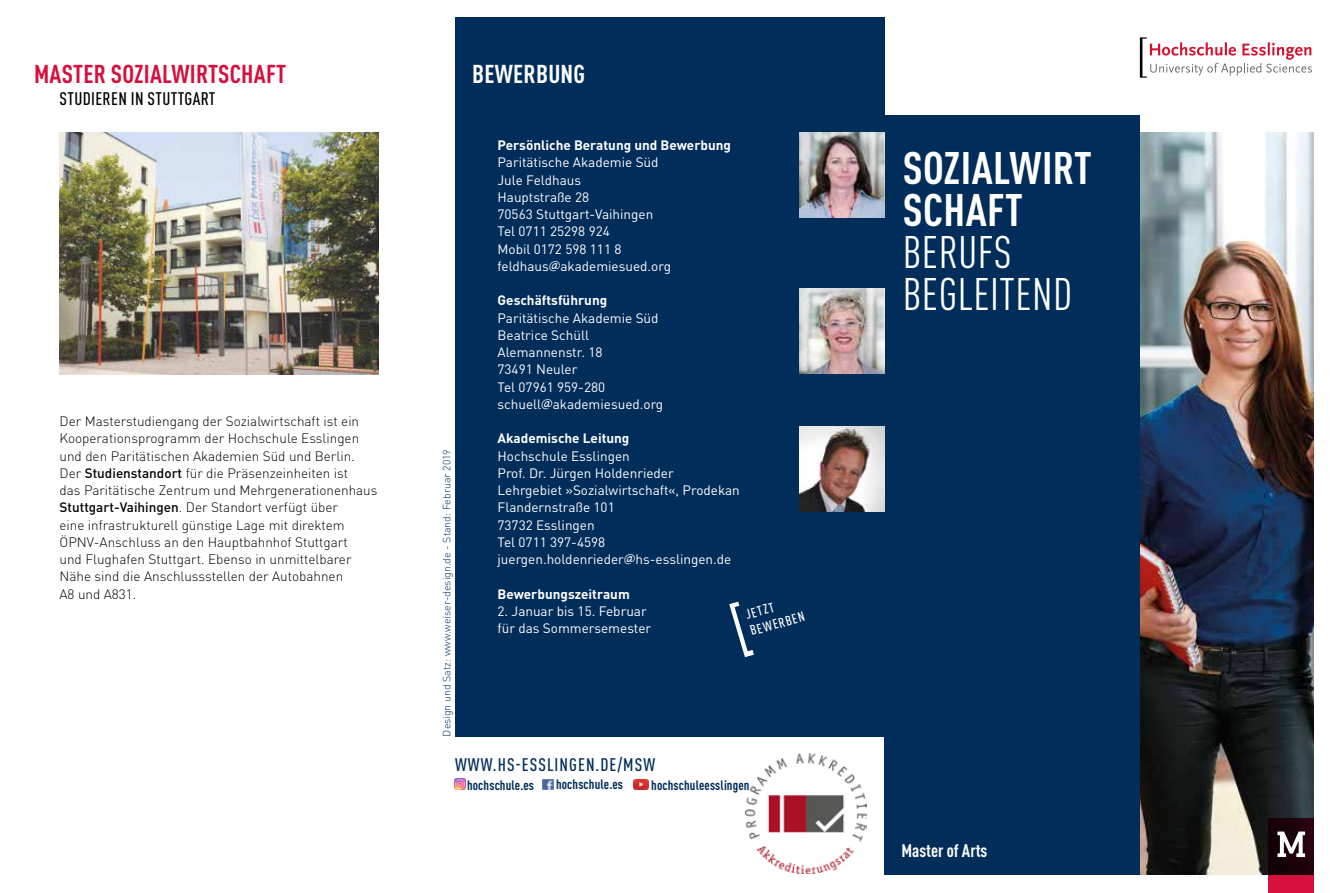
<style>
.page{position:relative;width:1331px;height:893px;background:#fff}
.page>*{position:absolute;margin:0;border:0;box-sizing:border-box;transform-origin:0 0}
.t1{font:700 condensed 45px/42px "DIN Pro";letter-spacing:.01em;color:#fff}
.t2{font:condensed 45px/42px "DIN Pro";letter-spacing:.01em;color:#fff}
.t3{font:700 condensed 25.5px "DIN Pro";letter-spacing:.01em;color:#d60f3c}
.t4{font:700 condensed 25.5px "DIN Pro";letter-spacing:.01em;color:#fff}
.t5{font:500 condensed 18px "DIN Pro";letter-spacing:.06em;color:#002d5a}
.t6{font:500 condensed 18px "DIN Pro";letter-spacing:.02em;color:#000}
.t7{font:700 condensed 18px "DIN Pro";color:#fff}
.t8{font:13.5px/17.2px "DIN Pro";color:#fff}
.t9{font:300 13.5px/17.2px "DIN Pro";color:#000}
.t10{font:700 13.5px "DIN Pro";color:#fff}
.t11{font:700 condensed 13.5px "DIN Pro";letter-spacing:.01em;color:#002d5a}
.t12{font:500 condensed 13.5px/17px "DIN Pro";color:#fff}
.t13{font:300 10.5px "DIN Pro";color:#002d5a}
.s1{font-weight:500}
.s2{font-family:"Lucida Sans"}
.s3{color:#fff}
</style>
<div class="page">
<img style="left:1140px;top:133px;width:174px;height:742px">
<div style="left:455px;top:17px;width:429px;height:720px;background:#002d5a"></div>
<svg style="left:1140px;top:37px;width:172px;height:41px"></svg>
<div style="left:884px;top:116px;width:256px;height:759px;background:#002d5a"></div>
<img style="left:60px;top:133px;width:318px;height:241px">
<img style="left:746px;top:753px;width:120px;height:121px">
<svg style="left:729px;top:602px;width:25px;height:55px"></svg>
<svg style="left:1269px;top:818px;width:45px;height:75px;background:#550619"></svg>
<svg style="left:1277px;top:831px;width:28px;height:26px"></svg>
<img style="left:799px;top:133px;width:85px;height:85px">
<img style="left:799px;top:289px;width:85px;height:85px">
<img style="left:799px;top:427px;width:85px;height:85px">
<img style="left:633px;top:779px;width:16px;height:11px">
<svg style="left:455px;top:779px;width:10px;height:11px"></svg>
<svg style="left:542px;top:779px;width:11px;height:11px"></svg>
<h2 class="t3" style="left:34px;top:55px;width:254px">MASTER SOZIALWIRTSCHAFT</h2>
<h3 class="t6" style="left:60px;top:86px;width:157px">STUDIEREN IN STUTTGART</h3>
<p class="t9" style="left:60px;top:412px;width:319px">Der Masterstudiengang der Sozialwirtschaft ist ein Kooperationsprogramm der Hochschule Esslingen und den Paritätischen Akademien Süd und Berlin.<br>Der <span class="s1">Studienstandort</span> für die Präsenzeinheiten ist<br>das Paritätische Zentrum und Mehrgenerationenhaus <span class="s1">Stuttgart-Vaihingen</span>. Der Standort verfügt über<br>eine infrastrukturell günstige Lage mit direktem ÖPNV-Anschluss an den Hauptbahnhof Stuttgart<br>und Flughafen Stuttgart. Ebenso in unmittelbarer Nähe sind die Anschlussstellen der Autobahnen<br>A8 und A831.</p>
<h2 class="t4" style="left:472px;top:55px;width:115px">BEWERBUNG</h2>
<p class="t13" style="left:439px;top:737px;width:289px;rotate:-90deg">Design und Satz: www.weiser-design.de - Stand: Februar 2019</p>
<p class="t10" style="left:497px;top:135px;width:235px">Persönliche Beratung und Bewerbung</p>
<p class="t8" style="left:497px;top:153px;width:175px">Paritätische Akademie Süd<br>Jule Feldhaus<br>Hauptstraße 28<br>70563 Stuttgart-Vaihingen<br>Tel 0711 25298 924<br>Mobil 0172 598 111 8 feldhaus<span class="s2">@</span>akademiesued.org</p>
<p class="t10" style="left:497px;top:290px;width:111px">Geschäftsführung</p>
<p class="t8" style="left:497px;top:308px;width:167px">Paritätische Akademie Süd<br>Beatrice Schüll<br>Alemannenstr. 18<br>73491 Neuler<br>Tel 07961 959-280 schuell<span class="s2">@</span>akademiesued.org</p>
<p class="t10" style="left:497px;top:428px;width:133px">Akademische Leitung</p>
<p class="t8" style="left:497px;top:446px;width:244px">Hochschule Esslingen<br>Prof. Dr. Jürgen Holdenrieder<br>Lehrgebiet »Sozialwirtschaft«, Prodekan<br>Flandernstraße 101<br>73732 Esslingen<br>Tel 0711 397-4598 juergen.holdenrieder<span class="s2">@</span>hs-esslingen.de</p>
<p class="t10" style="left:497px;top:583px;width:134px">Bewerbungszeitraum</p>
<p class="t8" style="left:497px;top:601px;width:155px">2. Januar bis 15. Februar für das Sommersemester</p>
<p class="t12" style="left:743px;top:605px;width:58px;rotate:-15deg">JETZT<br>BEWERBEN</p>
<h3 class="t5" style="left:455px;top:752px;width:202px">WWW.HS-ESSLINGEN.DE/MSW</h3>
<p class="t11" style="left:467px;top:775px;width:158px">hochschule.es <span class="s3">:</span> hochschule.es</p>
<p class="t11" style="left:651px;top:775px;width:100px">hochschuleesslingen</p>
<h1 class="t1" style="left:903px;top:144px;width:191px">SOZIALWIRT<br>SCHAFT</h1>
<h1 class="t2" style="left:903px;top:229px;width:171px">BERUFS<br>BEGLEITEND</h1>
<h3 class="t7" style="left:901px;top:838px;width:87px">Master of Arts</h3>
</div>
